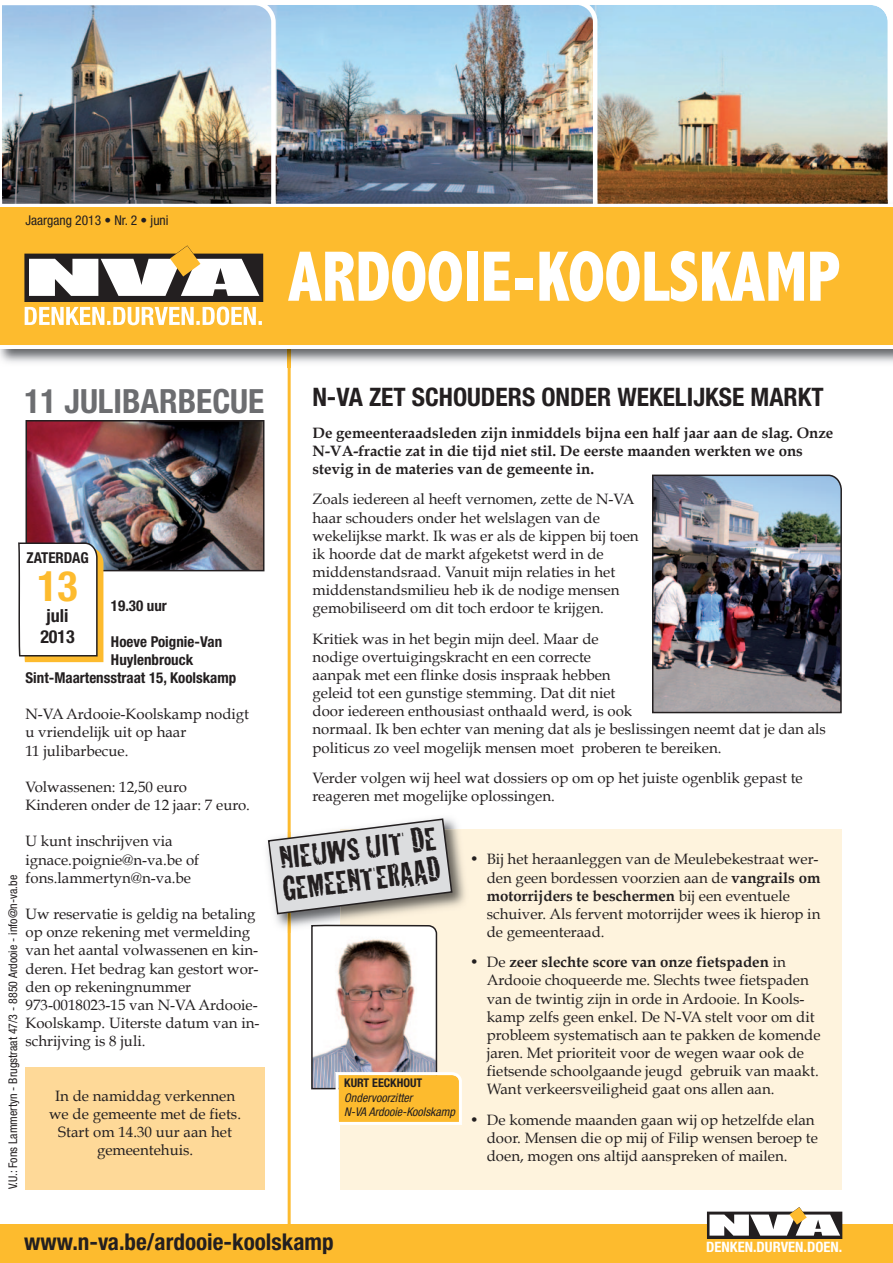
<style>
.page{position:relative;width:893px;height:1263px;background:#fff}
.page>*{position:absolute;margin:0;border:0;box-sizing:border-box;transform-origin:0 0}
.t1{font:800 condensed 72px "Abadi";color:#fff;scale:.92 1}
.t2{font:700 condensed 42px "Helvetica Neue LT Std";color:#fdbb2e}
.t3{font:33.6px/30.9px "Cracked";color:#231f20}
.t4{font:700 condensed 33.45px "Helvetica Neue LT Std";color:#6c6d70}
.t5{font:700 condensed 25.5px "Helvetica Neue LT Std";color:#231f20}
.t6{font:700 condensed 23.1px "Helvetica Neue LT Std";color:#231f20}
.t7{font:700 condensed 18px/21.6px "Helvetica Neue LT Std";color:#231f20;text-align:center}
.t8{font:15px/18.1px "Book Antiqua";color:#231f20}
.t9{font:700 15px/18px "Book Antiqua";color:#231f20}
.t10{font:700 condensed 15px "Helvetica Neue LT Std";color:#231f20}
.t11{font:700 condensed 14.25px "Helvetica Neue LT Std";color:#fff}
.t12{font:condensed 13.5px "Helvetica Neue LT Std";color:#231f20}
.t13{font:condensed 12px "Helvetica Neue LT Std";color:#231f20}
.t14{font:italic condensed 12px/14.4px "Helvetica Neue LT Std";color:#231f20}
.t15{font:700 condensed 12px "Helvetica Neue LT Std";color:#231f20}
.s1{font-weight:700}
</style>
<div class="page">
<div style="left:340px;top:829px;width:502px;height:361px;background:#fef3dd"></div>
<div style="left:26px;top:1067px;width:239px;height:123px;background:#fed998"></div>
<img style="left:597px;top:5px;width:291px;height:195px">
<img style="left:276px;top:5px;width:321px;height:195px">
<img style="left:2px;top:5px;width:274px;height:195px">
<hr style="left:288px;top:342px;width:3px;height:901px;background:#fdbb2e">
<img style="left:0;top:200px;width:893px;height:168px">
<img style="left:597px;top:200px;width:291px;height:4px">
<img style="left:276px;top:200px;width:317px;height:4px">
<img style="left:2px;top:200px;width:269px;height:4px">
<img style="left:288px;top:349px;width:3px;height:19px">
<svg style="left:0;top:344px;width:893px;height:5px"></svg>
<div style="left:0;top:207px;width:893px;height:137px;background:#fdbb2e"></div>
<div style="left:0;top:1225px;width:893px;height:38px;background:#fdbb2e"></div>
<svg style="left:707px;top:1207px;width:135px;height:32px"></svg>
<svg style="left:24px;top:245px;width:239px;height:80px"></svg>
<hr style="left:0;top:204px;width:893px;height:3px;background:#fff">
<img style="left:29px;top:423px;width:232px;height:145px">
<div style="left:26px;top:420px;width:238px;height:151px;border:2px solid #231f20"></div>
<svg style="left:18px;top:542px;width:85px;height:120px"></svg>
<img style="left:275px;top:915px;width:13px;height:20px">
<img style="left:340px;top:829px;width:125px;height:94px">
<img style="left:288px;top:915px;width:3px;height:18px">
<svg style="left:267px;top:817px;width:186px;height:98px"></svg>
<svg style="left:310px;top:924px;width:152px;height:201px"></svg>
<img style="left:652px;top:475px;width:190px;height:238px">
<p class="t12" style="left:26px;top:216px;width:145px">Jaargang 2013 • Nr. 2 • juni</p>
<h1 class="t1" style="left:288px;top:238px;width:602px">ARDOOIE-KOOLSKAMP</h1>
<h3 class="t4" style="left:25px;top:389px;width:241px">11 JULIBARBECUE</h3>
<p class="t10" style="left:26px;top:552px;width:64px">ZATERDAG</p>
<h2 class="t2" style="left:37px;top:570px;width:42px">13</h2>
<p class="t7" style="left:40px;top:606px;width:36px">juli<br>2013</p>
<p class="t10" style="left:111px;top:600px;width:57px">19.30 uur</p>
<p class="t10" style="left:111px;top:636px;width:113px">Hoeve Poignie-Van</p>
<p class="t10" style="left:111px;top:654px;width:84px">Huylenbrouck</p>
<p class="t10" style="left:26px;top:672px;width:212px">Sint-Maartensstraat 15, Koolskamp</p>
<p class="t8" style="left:26px;top:705px;width:225px">N-VA Ardooie-Koolskamp nodigt u vriendelijk uit op haar<br>11 julibarbecue.</p>
<p class="t8" style="left:26px;top:778px;width:226px">Volwassenen: 12,50 euro<br>Kinderen onder de 12 jaar: 7 euro.</p>
<p class="t8" style="left:26px;top:832px;width:175px">U kunt inschrijven via ignace.poignie@n-va.be of fons.lammertyn@n-va.be</p>
<p class="t8" style="left:26px;top:905px;width:235px">Uw reservatie is geldig na betaling op onze rekening met vermelding van het aantal volwassenen en kin&shy;deren. Het bedrag kan gestort wor&shy;den op rekeningnummer<br>973-0018023-15 van N-VA Ardooie-<br>Koolskamp. Uiterste datum van in&shy;schrijving is 8 juli.</p>
<p class="t8" style="left:49px;top:1087px;width:193px;text-align:center">In de namiddag verkennen we de gemeente met de fiets.<br>Start om 14.30 uur aan het gemeentehuis.</p>
<p class="t13" style="left:8px;top:1189px;width:316px;rotate:-90deg">V.U.: Fons Lammertyn - Brugstraat 47/3 - 8850 Ardooie - info@n-va.be</p>
<h3 class="t5" style="left:312px;top:388px;width:513px">N-VA ZET SCHOUDERS ONDER WEKELIJKSE MARKT</h3>
<p class="t9" style="left:313px;top:425px;width:522px">De gemeenteraadsleden zijn inmiddels bijna een half jaar aan de slag. Onze<br>N-VA-fractie zat in die tijd niet stil. De eerste maanden werkten we ons stevig in de materies van de gemeente in.</p>
<p class="t8" style="left:313px;top:490px;width:328px">Zoals iedereen al heeft vernomen, zette de N-VA haar schouders onder het welslagen van de wekelijkse markt. Ik was er als de kippen bij toen ik hoorde dat de markt afgeketst werd in de middenstandsraad. Vanuit mijn relaties in het middenstandsmilieu heb ik de nodige mensen gemobiliseerd om dit toch erdoor te krijgen.</p>
<p class="t8" style="left:313px;top:630px;width:515px">Kritiek was in het begin mijn deel. Maar de<br>nodige overtuigingskracht en een correcte<br>aanpak met een flinke dosis inspraak hebben<br>geleid tot een gunstige stemming. Dat dit niet<br>door iedereen enthousiast onthaald werd, is ook<br>normaal. Ik ben echter van mening dat als je beslissingen neemt dat je dan als politicus zo veel mogelijk mensen moet proberen te bereiken.</p>
<p class="t8" style="left:313px;top:769px;width:492px">Verder volgen wij heel wat dossiers op om op het juiste ogenblik gepast te reageren met mogelijke oplossingen.</p>
<h3 class="t3" style="left:277px;top:842px;width:160px;rotate:-7deg">NIEUWS UIT DE<br>GEMEENTERAAD</h3>
<p class="t15" style="left:344px;top:1079px;width:79px">KURT EECKHOUT</p>
<p class="t14" style="left:344px;top:1091px;width:115px">Ondervoorzitter<br>N-VA Ardooie-Koolskamp</p>
<p class="t8" style="left:487px;top:850px;width:335px;text-indent:-17px">• Bij het heraanleggen van de Meulebekestraat wer&shy;den geen bordessen voorzien aan de <span class="s1">vangrails om motorrijders te beschermen</span> bij een eventuele schuiver. Als fervent motorrijder wees ik hierop in de gemeenteraad.</p>
<p class="t8" style="left:487px;top:953px;width:335px;text-indent:-17px">• De <span class="s1">zeer slechte score van onze fietspaden</span> in Ardooie choqueerde me. Slechts twee fietspaden van de twintig zijn in orde in Ardooie. In Kools&shy;kamp zelfs geen enkel. De N-VA stelt voor om dit probleem systematisch aan te pakken de komende jaren. Met prioriteit voor de wegen waar ook de fietsende schoolgaande jeugd gebruik van maakt.<br>Want verkeersveiligheid gaat ons allen aan.</p>
<p class="t8" style="left:487px;top:1111px;width:333px;text-indent:-17px">• De komende maanden gaan wij op hetzelfde elan door. Mensen die op mij of Filip wensen beroep te doen, mogen ons altijd aanspreken of mailen.</p>
<h3 class="t6" style="left:24px;top:1233px;width:311px">www.n-va.be/ardooie-koolskamp</h3>
<p class="t11" style="left:706px;top:1242px;width:138px">DENKEN.DURVEN.DOEN.</p>
</div>
